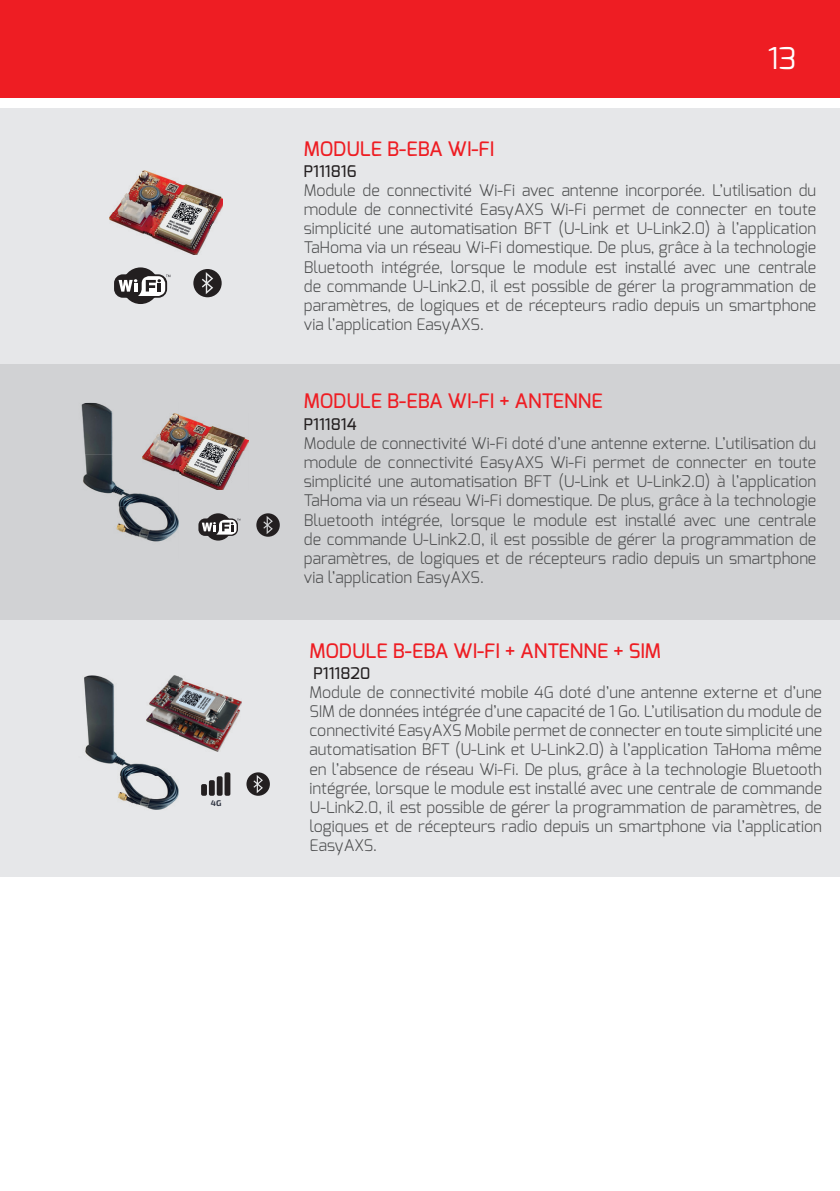
<style>
.page{position:relative;width:840px;height:1191px;background:#fff}
.page>*{position:absolute;margin:0;border:0;box-sizing:border-box;transform-origin:0 0}
.t1{font:30px "Exo";color:#fff}
.t2{font:500 20px "Exo";color:#ee1d23}
.t3{font:300 16px/19.2px "Exo";color:#4b4c4d;text-align:justify}
.t4{font:500 16px "Exo";color:#231f20}
.t5{font:8.2px "Exo 2";color:#353a47}
</style>
<div class="page">
<div style="left:0;top:0;width:839px;height:97px;background:#ee1d23"></div>
<div style="left:0;top:108px;width:839px;height:256px;background:#e6e7e9"></div>
<div style="left:0;top:364px;width:839px;height:256px;background:#d1d2d4"></div>
<div style="left:0;top:620px;width:839px;height:256px;background:#e6e7e9"></div>
<svg style="left:193px;top:269px;width:28px;height:28px"></svg>
<div style="left:114px;top:274px;width:53px;height:24px;background:#231f20;border-radius:9px"></div>
<div style="left:122px;top:267px;width:37px;height:37px;background:#231f20;border-radius:50%"></div>
<svg style="left:118px;top:275px;width:52px;height:21px"></svg>
<img style="left:109px;top:171px;width:114px;height:84px">
<svg style="left:256px;top:513px;width:23px;height:24px"></svg>
<svg style="left:198px;top:518px;width:40px;height:18px"></svg>
<div style="left:204px;top:513px;width:28px;height:27px;background:#231f20;border-radius:50%"></div>
<svg style="left:202px;top:519px;width:38px;height:15px"></svg>
<img style="left:81px;top:403px;width:88px;height:103px">
<img style="left:116px;top:506px;width:63px;height:36px">
<img style="left:142px;top:413px;width:106px;height:77px">
<svg style="left:246px;top:772px;width:24px;height:23px"></svg>
<svg style="left:201px;top:772px;width:29px;height:23px"></svg>
<img style="left:146px;top:675px;width:95px;height:76px">
<img style="left:84px;top:675px;width:30px;height:50px">
<img style="left:85px;top:725px;width:93px;height:51px">
<img style="left:118px;top:776px;width:60px;height:34px">
<p class="t5" style="left:211px;top:797px;width:12px">4G</p>
<h1 class="t1" style="left:767px;top:39px;width:30px">13</h1>
<p class="t2" style="left:304px;top:136px;width:192px">MODULE B-EBA WI-FI</p>
<p class="t4" style="left:304px;top:160px;width:54px">P111816</p>
<p class="t3" style="left:304px;top:180px;width:513px">Module de connectivité Wi-Fi avec antenne incorporée. L’utilisation du module de connectivité EasyAXS Wi-Fi permet de connecter en toute simplicité une automatisation BFT (U-Link et U-Link2.0) à l’application TaHoma via un réseau Wi-Fi domestique. De plus, grâce à la technologie Bluetooth intégrée, lorsque le module est installé avec une centrale de commande U-Link2.0, il est possible de gérer la programmation de paramètres, de logiques et de récepteurs radio depuis un smartphone via l’application EasyAXS.</p>
<p class="t2" style="left:304px;top:388px;width:300px">MODULE B-EBA WI-FI + ANTENNE</p>
<p class="t4" style="left:304px;top:413px;width:54px">P111814</p>
<p class="t3" style="left:304px;top:433px;width:513px">Module de connectivité Wi-Fi doté d’une antenne externe. L’utilisation du module de connectivité EasyAXS Wi-Fi permet de connecter en toute simplicité une automatisation BFT (U-Link et U-Link2.0) à l’application TaHoma via un réseau Wi-Fi domestique. De plus, grâce à la technologie Bluetooth intégrée, lorsque le module est installé avec une centrale de commande U-Link2.0, il est possible de gérer la programmation de paramètres, de logiques et de récepteurs radio depuis un smartphone via l’application EasyAXS.</p>
<p class="t2" style="left:309px;top:638px;width:353px">MODULE B-EBA WI-FI + ANTENNE + SIM</p>
<p class="t4" style="left:313px;top:662px;width:58px">P111820</p>
<p class="t3" style="left:309px;top:682px;width:513px">Module de connectivité mobile 4G doté d’une antenne externe et d’une SIM de données intégrée d’une capacité de 1 Go. L’utilisation du module de connectivité EasyAXS Mobile permet de connecter en toute simplicité une automatisation BFT (U-Link et U-Link2.0) à l’application TaHoma même en l’absence de réseau Wi-Fi. De plus, grâce à la technologie Bluetooth intégrée, lorsque le module est installé avec une centrale de commande U-Link2.0, il est possible de gérer la programmation de paramètres, de logiques et de récepteurs radio depuis un smartphone via l’application EasyAXS.</p>
</div>
